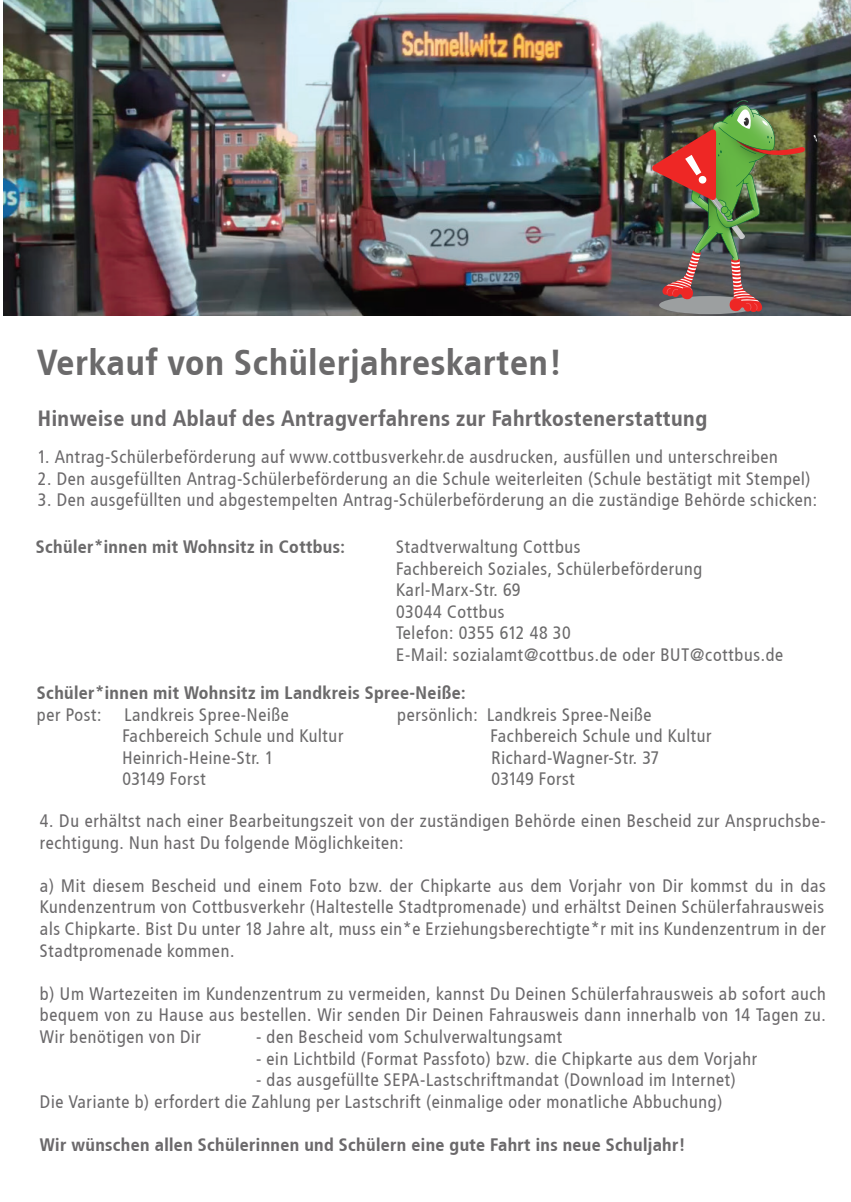
<style>
.page{position:relative;width:851px;height:1202px;background:#fff}
.page>*{position:absolute;margin:0;border:0;box-sizing:border-box;transform-origin:0 0}
.t1{font:700 36px "Transit";color:#6b6a6b}
.t2{font:700 22px "Transit";color:#6b696b}
.t3{font:18px/21.6px "Transit";color:#6b696b}
.t4{font:18px/21.6px "Transit";color:#6b6a6b}
.t5{font:700 18px "Transit";color:#6b6a6b}
.t6{font:700 18px "Transit";color:#6b696b}
</style>
<div class="page">
<hr style="left:52px;top:312px;width:2px;height:47px;background:#ce3d3c">
<img style="left:4px;top:0;width:846px;height:315px">
<img style="left:649px;top:90px;width:183px;height:226px">
<img style="left:651px;top:98px;width:178px;height:215px">
<h1 class="t1" style="left:37px;top:341px;width:527px">Verkauf von Schülerjahreskarten!</h1>
<p class="t2" style="left:38px;top:405px;width:671px">Hinweise und Ablauf des Antragverfahrens zur Fahrtkostenerstattung</p>
<p class="t3" style="left:38px;top:446px;width:742px">1. Antrag-Schülerbeförderung auf www.cottbusverkehr.de ausdrucken, ausfüllen und unterschreiben</p>
<p class="t3" style="left:38px;top:468px;width:774px">2. Den ausgefüllten Antrag-Schülerbeförderung an die Schule weiterleiten (Schule bestätigt mit Stempel)</p>
<p class="t3" style="left:38px;top:489px;width:781px">3. Den ausgefüllten und abgestempelten Antrag-Schülerbeförderung an die zuständige Behörde schicken:</p>
<p class="t5" style="left:36px;top:536px;width:311px">Schüler*innen mit Wohnsitz in Cottbus:</p>
<p class="t4" style="left:396px;top:536px;width:389px">Stadtverwaltung Cottbus<br>Fachbereich Soziales, Schülerbeförderung<br>Karl-Marx-Str. 69<br>03044 Cottbus<br>Telefon: 0355 612 48 30<br>E-Mail: sozialamt@cottbus.de oder BUT@cottbus.de</p>
<p class="t5" style="left:37px;top:682px;width:430px">Schüler*innen mit Wohnsitz im Landkreis Spree-Neiße:</p>
<p class="t4" style="left:37px;top:704px;width:254px">per Post: Landkreis Spree-Neiße</p>
<p class="t4" style="left:397px;top:704px;width:256px">persönlich: Landkreis Spree-Neiße</p>
<p class="t4" style="left:122px;top:725px;width:223px">Fachbereich Schule und Kultur</p>
<p class="t4" style="left:490px;top:725px;width:223px">Fachbereich Schule und Kultur</p>
<p class="t4" style="left:122px;top:747px;width:153px">Heinrich-Heine-Str. 1</p>
<p class="t4" style="left:491px;top:747px;width:170px">Richard-Wagner-Str. 37</p>
<p class="t4" style="left:122px;top:768px;width:86px">03149 Forst</p>
<p class="t4" style="left:491px;top:768px;width:86px">03149 Forst</p>
<p class="t3" style="left:40px;top:810px;width:788px">4. Du erhältst nach einer Bearbeitungszeit von der zuständigen Behörde einen Bescheid zur Anspruchsbe&shy;rechtigung. Nun hast Du folgende Möglichkeiten:</p>
<p class="t3" style="left:40px;top:875px;width:788px;text-align:justify">a) Mit diesem Bescheid und einem Foto bzw. der Chipkarte aus dem Vorjahr von Dir kommst du in das Kundenzentrum von Cottbusverkehr (Haltestelle Stadtpromenade) und erhältst Deinen Schülerfahrausweis als Chipkarte. Bist Du unter 18 Jahre alt, muss ein*e Erziehungsberechtigte*r mit ins Kundenzentrum in der Stadtpromenade kommen.</p>
<p class="t3" style="left:40px;top:983px;width:788px;text-align:justify">b) Um Wartezeiten im Kundenzentrum zu vermeiden, kannst Du Deinen Schülerfahrausweis ab sofort auch bequem von zu Hause aus bestellen. Wir senden Dir Deinen Fahrausweis dann innerhalb von 14 Tagen zu.<br>Wir benötigen von Dir</p>
<p class="t3" style="left:256px;top:1026px;width:308px">- den Bescheid vom Schulverwaltungsamt</p>
<p class="t3" style="left:256px;top:1048px;width:503px">- ein Lichtbild (Format Passfoto) bzw. die Chipkarte aus dem Vorjahr</p>
<p class="t3" style="left:40px;top:1069px;width:698px;text-indent:216px">- das ausgefüllte SEPA-Lastschriftmandat (Download im Internet)<br>Die Variante b) erfordert die Zahlung per Lastschrift (einmalige oder monatliche Abbuchung)</p>
<p class="t6" style="left:40px;top:1134px;width:647px">Wir wünschen allen Schülerinnen und Schülern eine gute Fahrt ins neue Schuljahr!</p>
</div>
